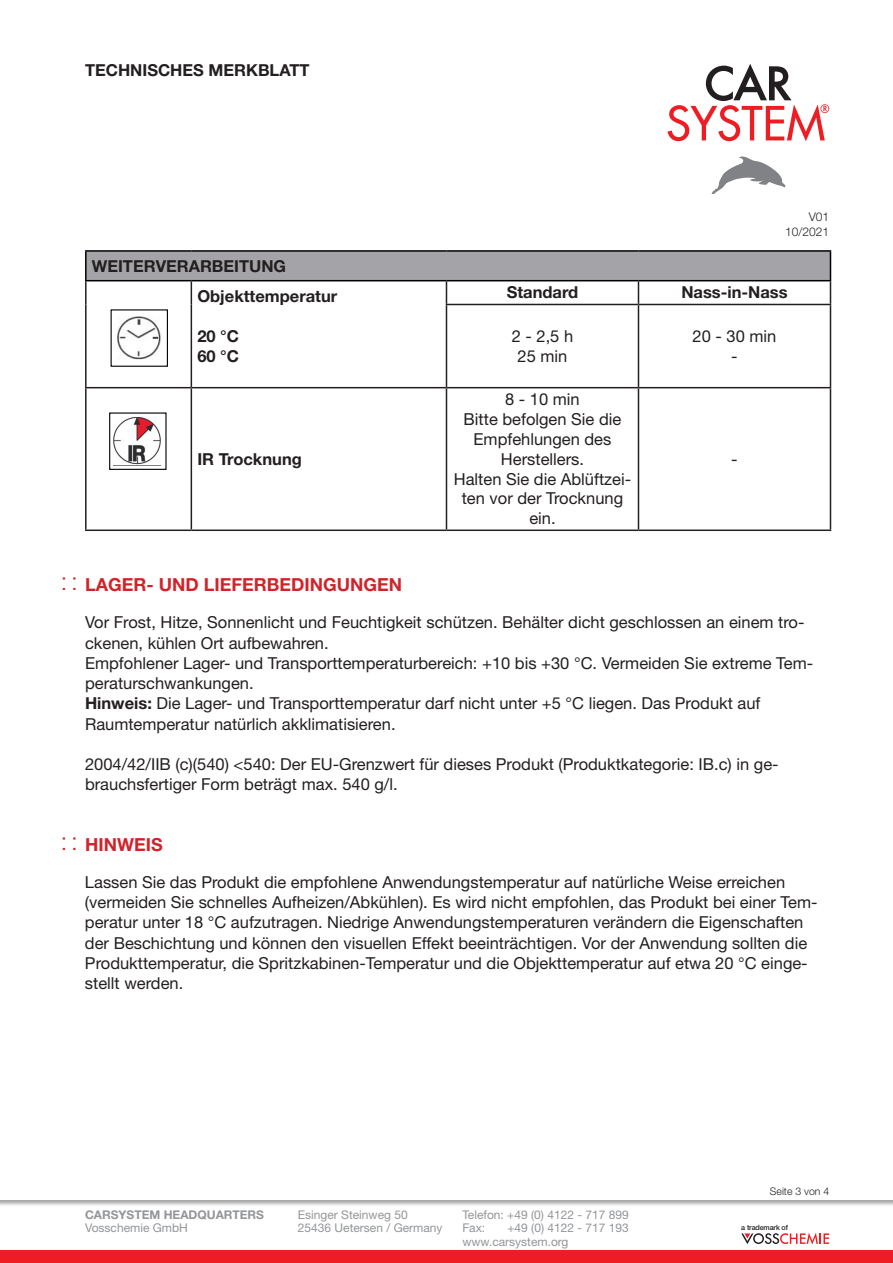
<style>
.page{position:relative;width:893px;height:1263px;background:#fff}
.page>*{position:absolute;margin:0;border:0;box-sizing:border-box;transform-origin:0 0}
.t1{font:700 18px "Helvetica Neue LT Pro";color:#d1232a}
.t2{font:16.5px/20.2px "Helvetica Neue LT Pro";color:#231f20}
.t3{font:700 16.5px "Helvetica Neue LT Pro";color:#231f20}
.AdressBlock{font:12px "Helvetica Neue LT Pro";color:#939598}
.AdressBlock_Head{font:700 12px "Helvetica Neue LT Pro";color:#939598}
.t4{font:300 12px "Helvetica Neue LT Pro";color:#231f20}
.t5{font:300 10.5px "Helvetica Neue LT Pro";color:#231f20}
.t6{font:500 7.2px "Helvetica Neue LT Pro";letter-spacing:-.02em;color:#231f20}
.s1{font-family:"Voss Font";font-weight:400;font-size:19.5px}
.s2{font-weight:700}
</style>
<div class="page">
<svg style="left:668px;top:64px;width:161px;height:77px"></svg>
<svg style="left:711px;top:156px;width:74px;height:38px"></svg>
<div style="left:0;top:1198px;width:893px;height:65px;background:#231f20;opacity:.4"></div>
<div style="left:0;top:1250px;width:893px;height:13px;background:#ee1d23"></div>
<svg style="left:741px;top:1233px;width:88px;height:11px"></svg>
<div style="left:86px;top:251px;width:744px;height:30px;background:#a4a4a8"></div>
<svg style="left:87px;top:281px;width:359px;height:248px"></svg>
<svg style="left:447px;top:281px;width:383px;height:248px"></svg>
<hr style="left:85px;top:281px;width:2px;height:23px;background:#231f20">
<svg style="left:191px;top:281px;width:1px;height:23px"></svg>
<svg style="left:446px;top:281px;width:1px;height:23px"></svg>
<svg style="left:638px;top:281px;width:1px;height:23px"></svg>
<hr style="left:85px;top:304px;width:2px;height:83px;background:#231f20">
<hr style="left:191px;top:304px;width:1px;height:83px;background:#231f20">
<hr style="left:446px;top:304px;width:192px;height:1px;background:#231f20">
<hr style="left:446px;top:305px;width:1px;height:82px;background:#231f20">
<hr style="left:638px;top:304px;width:193px;height:1px;background:#231f20">
<hr style="left:638px;top:305px;width:1px;height:82px;background:#231f20">
<hr style="left:830px;top:305px;width:1px;height:82px;background:#231f20">
<hr style="left:85px;top:387px;width:106px;height:1px;background:#231f20">
<hr style="left:85px;top:388px;width:2px;height:141px;background:#231f20">
<hr style="left:191px;top:387px;width:255px;height:1px;background:#231f20">
<hr style="left:191px;top:388px;width:1px;height:141px;background:#231f20">
<hr style="left:446px;top:387px;width:192px;height:1px;background:#231f20">
<hr style="left:446px;top:388px;width:1px;height:141px;background:#231f20">
<hr style="left:638px;top:387px;width:193px;height:1px;background:#231f20">
<hr style="left:638px;top:388px;width:1px;height:141px;background:#231f20">
<hr style="left:830px;top:388px;width:1px;height:141px;background:#231f20">
<hr style="left:85px;top:529px;width:106px;height:2px;background:#231f20">
<hr style="left:191px;top:529px;width:255px;height:2px;background:#231f20">
<hr style="left:446px;top:529px;width:192px;height:2px;background:#231f20">
<hr style="left:638px;top:529px;width:193px;height:2px;background:#231f20">
<hr style="left:85px;top:250px;width:106px;height:2px;background:#000002">
<hr style="left:85px;top:252px;width:2px;height:28px;background:#000002">
<hr style="left:191px;top:250px;width:255px;height:2px;background:#000002">
<hr style="left:446px;top:250px;width:192px;height:2px;background:#000002">
<hr style="left:638px;top:250px;width:193px;height:2px;background:#000002">
<svg style="left:830px;top:252px;width:1px;height:52px"></svg>
<hr style="left:85px;top:280px;width:106px;height:1px;background:#000002">
<hr style="left:191px;top:280px;width:255px;height:1px;background:#000002">
<hr style="left:446px;top:280px;width:192px;height:1px;background:#000002">
<hr style="left:638px;top:280px;width:193px;height:1px;background:#000002">
<svg style="left:110px;top:309px;width:59px;height:58px"></svg>
<img style="left:117px;top:316px;width:44px;height:43px">
<svg style="left:109px;top:412px;width:58px;height:58px"></svg>
<img style="left:113px;top:417px;width:48px;height:48px">
<p class="t3" style="left:85px;top:59px;width:226px">TECHNISCHES MERKBLATT</p>
<p class="t3" style="left:92px;top:256px;width:196px">WEITERVERARBEITUNG</p>
<p class="t3" style="left:197px;top:286px;width:141px">Objekttemperatur</p>
<p class="t3" style="left:197px;top:326px;width:43px">20 °C</p>
<p class="t3" style="left:197px;top:346px;width:43px">60 °C</p>
<p class="t3" style="left:197px;top:449px;width:106px">IR Trocknung</p>
<p class="t4" style="left:809px;top:210px;width:22px">V01</p>
<p class="t4" style="left:785px;top:224px;width:46px">10/2021</p>
<p class="t3" style="left:507px;top:282px;width:73px">Standard</p>
<p class="t3" style="left:681px;top:282px;width:108px">Nass-in-Nass</p>
<p class="t2" style="left:512px;top:326px;width:63px">2 - 2,5 h</p>
<p class="t2" style="left:518px;top:346px;width:51px">25 min</p>
<p class="t2" style="left:693px;top:326px;width:85px">20 - 30 min</p>
<p class="t2" style="left:731px;top:346px;width:8px">-</p>
<p class="t2" style="left:505px;top:389px;width:76px">8 - 10 min</p>
<p class="t2" style="left:464px;top:409px;width:159px;line-height:19.8px;text-align:center">Bitte befolgen Sie die<br>Empfehlungen des</p>
<p class="t2" style="left:501px;top:449px;width:85px">Herstellers.</p>
<p class="t2" style="left:454px;top:469px;width:179px;line-height:19.8px;text-align:center">Halten Sie die Ablüftzei&shy;ten vor der Trocknung ein.</p>
<p class="t2" style="left:731px;top:449px;width:8px">-</p>
<p class="t1" style="left:61px;top:574px;width:343px"><span class="s1">:</span> LAGER- UND LIEFERBEDINGUNGEN</p>
<p class="t2" style="left:85px;top:612px;width:721px">Vor Frost, Hitze, Sonnenlicht und Feuchtigkeit schützen. Behälter dicht geschlossen an einem tro&shy;ckenen, kühlen Ort aufbewahren.</p>
<p class="t2" style="left:85px;top:653px;width:730px">Empfohlener Lager- und Transporttemperaturbereich: +10 bis +30 °C. Vermeiden Sie extreme Tem&shy;peraturschwankungen.</p>
<p class="t2" style="left:85px;top:693px;width:677px"><span class="s2">Hinweis:</span> Die Lager- und Transporttemperatur darf nicht unter +5 °C liegen. Das Produkt auf<br>Raumtemperatur natürlich akklimatisieren.</p>
<p class="t2" style="left:85px;top:754px;width:695px">2004/42/IIB (c)(540) &lt;540: Der EU-Grenzwert für dieses Produkt (Produktkategorie: IB.c) in ge&shy;brauchsfertiger Form beträgt max. 540 g/l.</p>
<p class="t1" style="left:61px;top:833px;width:103px"><span class="s1">:</span> HINWEIS</p>
<p class="t2" style="left:85px;top:871px;width:734px">Lassen Sie das Produkt die empfohlene Anwendungstemperatur auf natürliche Weise erreichen (vermeiden Sie schnelles Aufheizen/Abkühlen). Es wird nicht empfohlen, das Produkt bei einer Tem&shy;peratur unter 18 °C aufzutragen. Niedrige Anwendungstemperaturen verändern die Eigenschaften der Beschichtung und können den visuellen Effekt beeinträchtigen. Vor der Anwendung sollten die Produkttemperatur, die Spritzkabinen-Temperatur und die Objekttemperatur auf etwa 20 °C einge&shy;stellt werden.</p>
<p class="AdressBlock_Head" style="left:85px;top:1207px;width:180px">CARSYSTEM HEADQUARTERS</p>
<p class="AdressBlock" style="left:85px;top:1221px;width:104px">Vosschemie GmbH</p>
<p class="AdressBlock" style="left:298px;top:1207px;width:111px">Esinger Steinweg 50</p>
<p class="AdressBlock" style="left:298px;top:1221px;width:146px">25436 Uetersen / Germany</p>
<p class="AdressBlock" style="left:462px;top:1207px;width:168px">Telefon: +49 (0) 4122 - 717 899</p>
<p class="AdressBlock" style="left:462px;top:1221px;width:24px">Fax:</p>
<p class="AdressBlock" style="left:507px;top:1221px;width:123px">+49 (0) 4122 - 717 193</p>
<p class="AdressBlock" style="left:462px;top:1234px;width:108px">www.carsystem.org</p>
<p class="t5" style="left:770px;top:1184px;width:61px">Seite 3 von 4</p>
<p class="t6" style="left:741px;top:1223px;width:48px">a trademark of</p>
</div>
